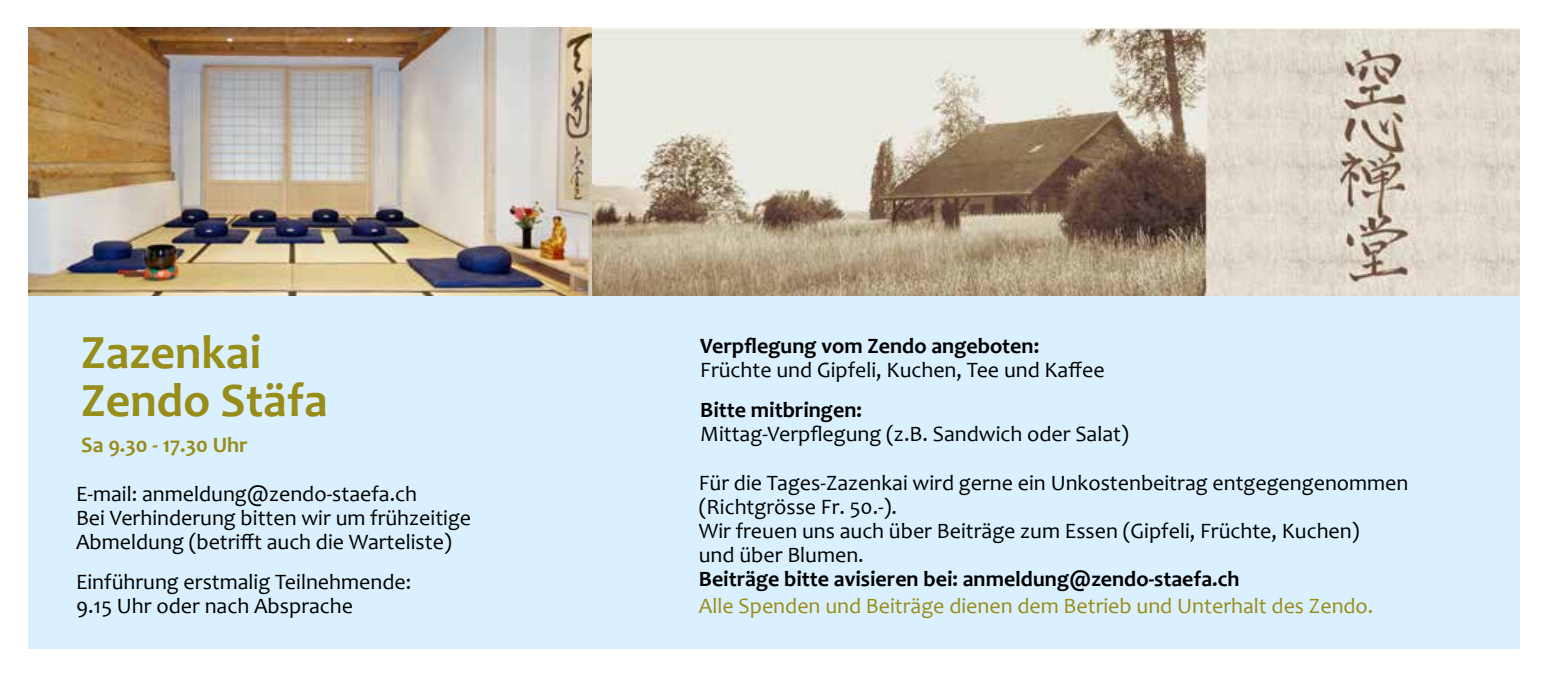
<style>
.page{position:relative;width:1548px;height:681px;background:#fff}
.page>*{position:absolute;margin:0;border:0;box-sizing:border-box;transform-origin:0 0}
.t1{font:700 48px/48px "Candara";color:#988d18}
.t2{font:22px/24px "Candara";color:#000}
.t3{font:700 22px "Candara";color:#000}
.t4{font:22px "Candara";color:#988d18}
.t5{font:700 22px "Candara";color:#988d18}
</style>
<div class="page">
<div style="left:28px;top:295px;width:1491px;height:354px;background:#daf0fe"></div>
<img style="left:591px;top:28px;width:928px;height:267px">
<img style="left:28px;top:28px;width:563px;height:267px">
<h1 class="t1" style="left:81px;top:327px;width:248px">Zazenkai<br>Zendo Stäfa</h1>
<p class="t5" style="left:81px;top:430px;width:168px">Sa 9.30 - 17.30 Uhr</p>
<p class="t2" style="left:76px;top:481px;width:397px">E-mail: anmeldung@zendo-staefa.ch<br>Bei Verhinderung bitten wir um frühzeitige<br>Abmeldung (betrifft auch die Warteliste)</p>
<p class="t2" style="left:76px;top:569px;width:337px">Einführung erstmalig Teilnehmende:<br>9.15 Uhr oder nach Absprache</p>
<p class="t3" style="left:700px;top:332px;width:340px">Verpflegung vom Zendo angeboten:</p>
<p class="t2" style="left:700px;top:358px;width:406px">Früchte und Gipfeli, Kuchen, Tee und Kaffee</p>
<p class="t3" style="left:700px;top:396px;width:163px">Bitte mitbringen:</p>
<p class="t2" style="left:700px;top:422px;width:430px">Mittag-Verpflegung (z.B. Sandwich oder Salat)</p>
<p class="t2" style="left:699px;top:470px;width:711px">Für die Tages-Zazenkai wird gerne ein Unkostenbeitrag entgegengenommen (Richtgrösse Fr. 50.-).<br>Wir freuen uns auch über Beiträge zum Essen (Gipfeli, Früchte, Kuchen)<br>und über Blumen.</p>
<p class="t3" style="left:699px;top:564px;width:542px">Beiträge bitte avisieren bei: anmeldung@zendo-staefa.ch</p>
<p class="t4" style="left:699px;top:591px;width:676px">Alle Spenden und Beiträge dienen dem Betrieb und Unterhalt des Zendo.</p>
</div>
